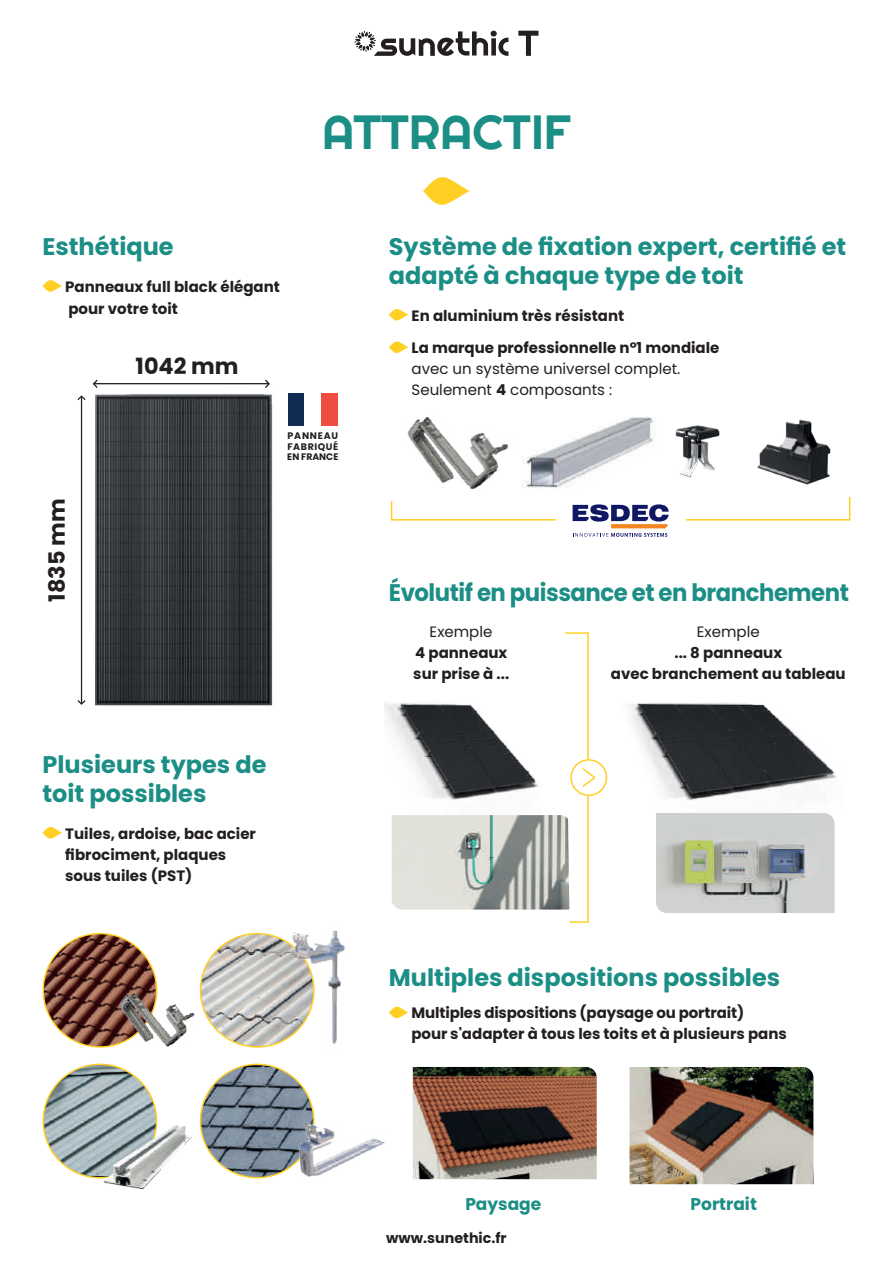
<style>
.page{position:relative;width:893px;height:1263px;background:#fff}
.page>*{position:absolute;margin:0;border:0;box-sizing:border-box;transform-origin:0 0}
.t1{font:48px "Righteous";color:#1b8e86}
.t2{font:700 24px/28.8px "Poppins";color:#1b8e86}
.t3{font:700 24px "Poppins";letter-spacing:-.02em;color:#1b8e86;scale:.95 1}
.t4{font:700 22.35px "Poppins";color:#231f20}
.t5{font:700 16.95px "Poppins";color:#1b8e86}
.t6{font:700 15px/21px "Poppins";color:#231f20}
.t7{font:15px/21px "Poppins";color:#231f20}
.t8{font:700 14.25px "Poppins";color:#231f20}
.t9{font:700 9.45px/10.6px "Poppins";letter-spacing:.06em;color:#231f20;text-align:justify}
.s1{font-weight:700}
</style>
<div class="page">
<img style="left:522px;top:417px;width:134px;height:71px">
<img style="left:385px;top:702px;width:154px;height:119px">
<img style="left:629px;top:703px;width:208px;height:98px">
<svg style="left:43px;top:280px;width:19px;height:12px"></svg>
<svg style="left:423px;top:177px;width:47px;height:28px"></svg>
<svg style="left:389px;top:309px;width:19px;height:12px"></svg>
<svg style="left:389px;top:341px;width:19px;height:12px"></svg>
<svg style="left:354px;top:31px;width:154px;height:25px"></svg>
<svg style="left:518px;top:31px;width:20px;height:25px"></svg>
<img style="left:392px;top:815px;width:172px;height:94px">
<img style="left:656px;top:813px;width:179px;height:100px">
<svg style="left:43px;top:827px;width:19px;height:12px"></svg>
<img style="left:95px;top:384px;width:178px;height:322px">
<hr style="left:94px;top:383px;width:175px;height:1px;background:#231f20">
<svg style="left:264px;top:379px;width:7px;height:10px"></svg>
<hr style="left:81px;top:397px;width:1px;height:306px;background:#231f20">
<svg style="left:77px;top:699px;width:9px;height:6px"></svg>
<svg style="left:77px;top:379px;width:22px;height:22px"></svg>
<img style="left:675px;top:425px;width:45px;height:53px">
<img style="left:757px;top:419px;width:74px;height:66px">
<img style="left:43px;top:933px;width:114px;height:114px;border-radius:57px">
<img style="left:43px;top:1064px;width:114px;height:114px;border-radius:57px">
<img style="left:200px;top:933px;width:114px;height:114px;border-radius:57px">
<img style="left:200px;top:1064px;width:114px;height:114px;border-radius:57px">
<div style="left:288px;top:394px;width:17px;height:32px;background:#112c53"></div>
<div style="left:321px;top:394px;width:16px;height:32px;background:#ef4d41"></div>
<svg style="left:390px;top:497px;width:461px;height:40px"></svg>
<img style="left:100px;top:986px;width:95px;height:62px">
<img style="left:97px;top:1121px;width:95px;height:69px">
<img style="left:286px;top:1118px;width:99px;height:59px">
<img style="left:286px;top:930px;width:59px;height:114px">
<div style="left:570px;top:759px;width:37px;height:37px;border:2px solid #ffcf23;border-radius:50%"></div>
<svg style="left:564px;top:632px;width:33px;height:291px"></svg>
<svg style="left:389px;top:1006px;width:19px;height:13px"></svg>
<img style="left:413px;top:1067px;width:184px;height:112px">
<img style="left:629px;top:1067px;width:184px;height:117px">
<img style="left:407px;top:417px;width:101px;height:72px">
<h1 class="t1" style="left:322px;top:102px;width:250px">ATTRACTIF</h1>
<h2 class="t2" style="left:43px;top:232px;width:133px">Esthétique</h2>
<p class="t6" style="left:65px;top:275px;width:216px;line-height:22.5px">Panneaux full black élégant pour votre toit</p>
<h3 class="t4" style="left:136px;top:353px;width:105px">1042 mm</h3>
<h3 class="t4" style="left:44px;top:602px;width:105px;rotate:-90deg">1835 mm</h3>
<p class="t9" style="left:287px;top:430px;width:53px">PANNEAU FABRIQUÉ EN FRANCE</p>
<h2 class="t2" style="left:43px;top:750px;width:225px">Plusieurs types de toit possibles</h2>
<p class="t6" style="left:65px;top:823px;width:192px">Tuiles, ardoise, bac acier fibrociment, plaques sous tuiles (PST)</p>
<h2 class="t2" style="left:389px;top:232px;width:459px">Système de fixation expert, certifié et adapté à chaque type de toit</h2>
<p class="t6" style="left:412px;top:299px;width:309px;line-height:32.5px">En aluminium très résistant<br>La marque professionnelle n°1 mondiale</p>
<p class="t7" style="left:412px;top:358px;width:270px">avec un système universel complet.<br>Seulement <span class="s1">4</span> composants :</p>
<h2 class="t3" style="left:389px;top:578px;width:486px">Évolutif en puissance et en branchement</h2>
<p class="t7" style="left:430px;top:621px;width:64px">Exemple</p>
<p class="t7" style="left:697px;top:621px;width:64px">Exemple</p>
<p class="t6" style="left:413px;top:642px;width:97px">4 panneaux sur prise à ...</p>
<p class="t6" style="left:611px;top:642px;width:236px;text-align:center">... 8 panneaux<br>avec branchement au tableau</p>
<h2 class="t2" style="left:389px;top:963px;width:393px">Multiples dispositions possibles</h2>
<p class="t6" style="left:412px;top:1002px;width:377px">Multiples dispositions (paysage ou portrait)<br>pour s'adapter à tous les toits et à plusieurs pans</p>
<p class="t5" style="left:465px;top:1194px;width:77px">Paysage</p>
<p class="t5" style="left:691px;top:1194px;width:68px">Portrait</p>
<p class="t8" style="left:386px;top:1230px;width:122px">www.sunethic.fr</p>
</div>
